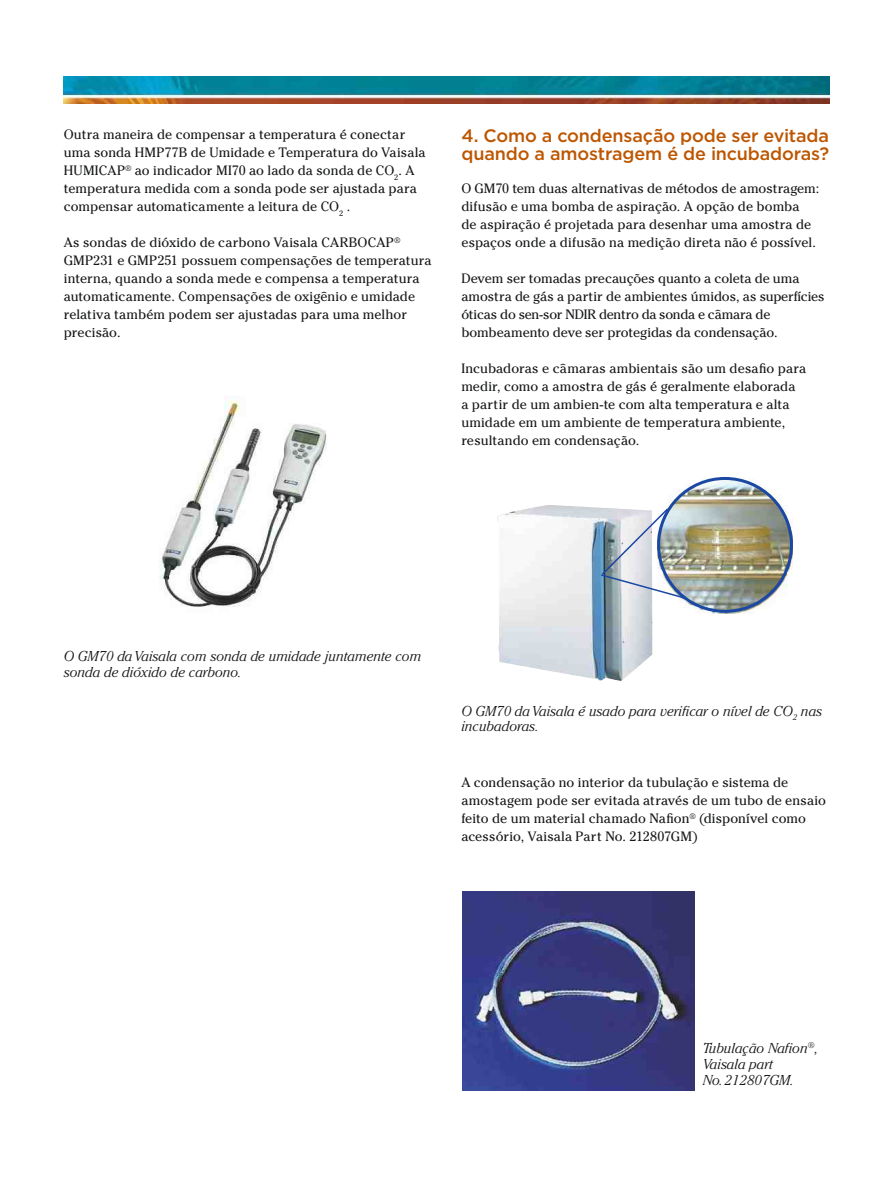
<style>
.page{position:relative;width:893px;height:1191px;background:#fff}
.page>*{position:absolute;margin:0;border:0;box-sizing:border-box;transform-origin:0 0}
.t1{font:500 18px/18px "Gotham";letter-spacing:-.01em;color:#bd5600}
.t2{font:italic 300 14.25px/15.8px "Cheltenham Std";color:#151616}
.t3{font:13.5px/18px "Cheltenham Std";color:#151616}
</style>
<div class="page">
<img style="left:64px;top:77px;width:765px;height:27px">
<img style="left:462px;top:891px;width:232px;height:199px">
<img style="left:668px;top:478px;width:124px;height:135px">
<img style="left:497px;top:505px;width:155px;height:176px">
<div style="left:657px;top:477px;width:136px;height:136px;border:3px solid #1b48a2;border-radius:50%"></div>
<img style="left:599px;top:507px;width:87px;height:93px">
<img style="left:159px;top:396px;width:168px;height:211px">
<p class="t3" style="left:64px;top:125px;width:363px">Outra maneira de compensar a temperatura é conectar uma sonda HMP77B de Umidade e Temperatura do Vaisala HUMICAP<sup>®</sup> ao indicador MI70 ao lado da sonda de CO<sub>2</sub>. A temperatura medida com a sonda pode ser ajustada para compensar automaticamente a leitura de CO<sub>2</sub> .</p>
<p class="t3" style="left:64px;top:233px;width:369px">As sondas de dióxido de carbono Vaisala CARBOCAP<sup>® </sup>GMP231 e GMP251 possuem compensações de temperatura interna, quando a sonda mede e compensa a temperatura automaticamente. Compensações de oxigênio e umidade relativa também podem ser ajustadas para uma melhor precisão.</p>
<h1 class="t1" style="left:461px;top:126px;width:369px">4. Como a condensação pode ser evitada quando a amostragem é de incubadoras?</h1>
<p class="t3" style="left:461px;top:179px;width:359px">O GM70 tem duas alternativas de métodos de amostragem: difusão e uma bomba de aspiração. A opção de bomba<br>de aspiração é projetada para desenhar uma amostra de espaços onde a difusão na medição direta não é possível.</p>
<p class="t3" style="left:461px;top:269px;width:365px">Devem ser tomadas precauções quanto a coleta de uma amostra de gás a partir de ambientes úmidos, as superfícies óticas do sen-sor NDIR dentro da sonda e câmara de bombeamento deve ser protegidas da condensação.</p>
<p class="t3" style="left:461px;top:359px;width:346px">Incubadoras e câmaras ambientais são um desafio para medir, como a amostra de gás é geralmente elaborada<br>a partir de um ambien-te com alta temperatura e alta umidade em um ambiente de temperatura ambiente, resultando em condensação.</p>
<p class="t2" style="left:64px;top:648px;width:359px">O GM70 da Vaisala com sonda de umidade juntamente com sonda de dióxido de carbono.</p>
<p class="t2" style="left:461px;top:703px;width:362px">O GM70 da Vaisala é usado para verificar o nível de CO<sub>2</sub> nas incubadoras.</p>
<p class="t3" style="left:461px;top:773px;width:366px">A condensação no interior da tubulação e sistema de amostagem pode ser evitada através de um tubo de ensaio feito de um material chamado Nafion<sup>®</sup> (disponível como acessório, Vaisala Part No. 212807GM)</p>
<p class="t2" style="left:703px;top:1040px;width:117px">Tubulação Nafion<sup>®</sup>,<br>Vaisala part<br>No. 212807GM.</p>
</div>
